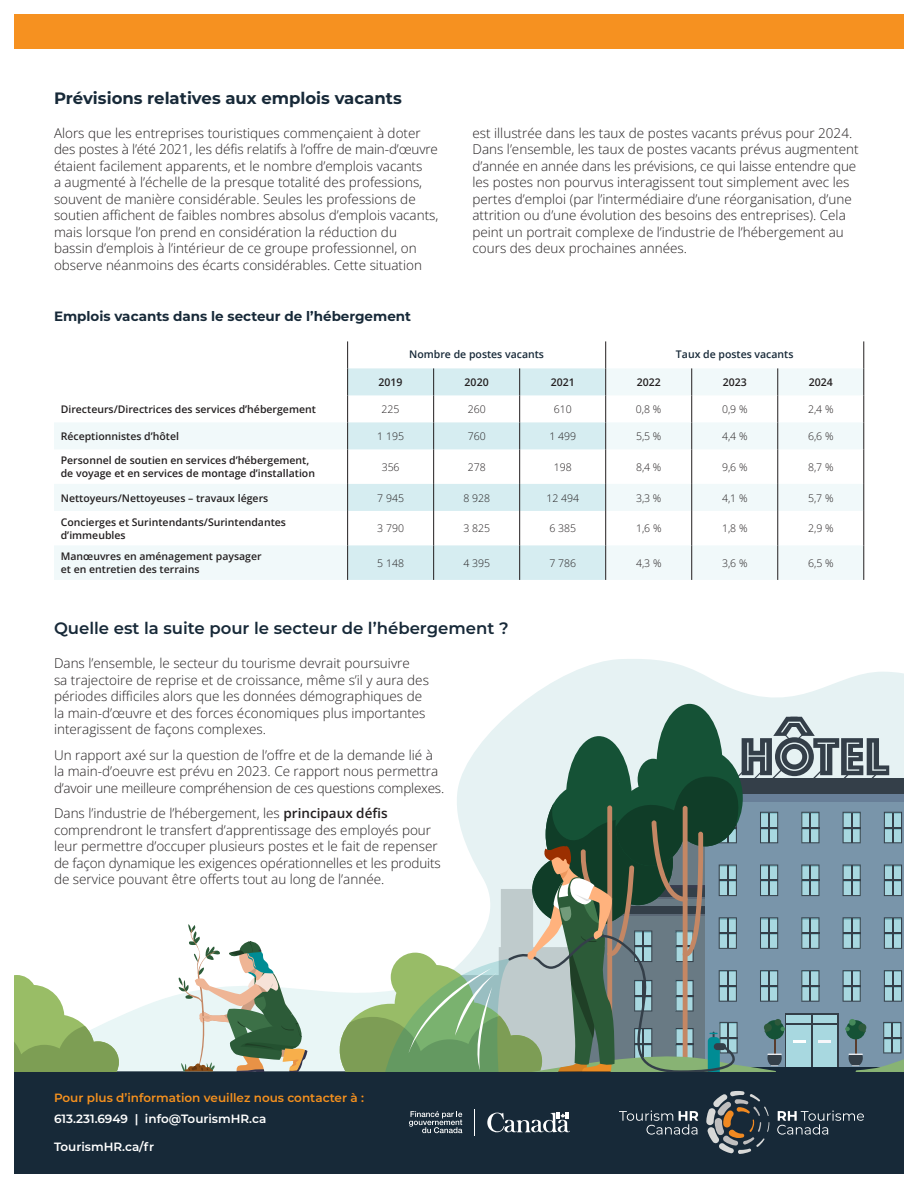
<style>
.page{position:relative;width:918px;height:1188px;background:#fff}
.page>*{position:absolute;margin:0;border:0;box-sizing:border-box;transform-origin:0 0}
.t1{font:600 16.5px "Qnxccj Montserrat";color:#172938}
.t2{font:700 16.5px "Jxytby Montserrat";color:#172938}
.Body{font:300 13.5px/16.5px "Cvrsvm Open Sans";color:#231f20}
.t3{font:700 13.5px "Jxytby Montserrat";color:#172938}
.t4{font:600 12px "Qnxccj Montserrat";color:#fff}
.t5{font:600 12px "Qnxccj Montserrat";color:#f6911e}
.Body-2{font:600 10.5px/12.6px "Hvtqpg Open Sans";color:#231f20}
.Table_Body{font:300 10.5px "Cvrsvm Open Sans";color:#231f20}
.t6{font:600 10.5px "Cdrpcf Open Sans";color:#172938}
.Table_Body-2{font:600 10.5px "Hvtqpg Open Sans";color:#231f20}
.s1{font-family:"Tjxqhd Open Sans"}
.s2{font-family:"Hslyxr Open Sans";font-weight:600}
</style>
<div class="page">
<div style="left:14px;top:14px;width:890px;height:35px;background:#f69120"></div>
<svg style="left:119px;top:990px;width:221px;height:74px;background:#ebf7f7"></svg>
<div style="left:14px;top:1064px;width:890px;height:110px;background:#172938"></div>
<svg style="left:619px;top:1110px;width:79px;height:25px;background:#3f4e5a"></svg>
<svg style="left:777px;top:1110px;width:87px;height:25px;background:#3d4c59"></svg>
<svg style="left:706px;top:1091px;width:63px;height:63px;background:#51575b"></svg>
<svg style="left:474px;top:1109px;width:1px;height:27px"></svg>
<svg style="left:409px;top:1111px;width:53px;height:22px"></svg>
<svg style="left:487px;top:1113px;width:83px;height:19px"></svg>
<svg style="left:54px;top:368px;width:810px;height:212px"></svg>
<svg style="left:691px;top:368px;width:1px;height:81px"></svg>
<svg style="left:777px;top:368px;width:1px;height:81px"></svg>
<svg style="left:864px;top:341px;width:1px;height:108px"></svg>
<hr style="left:691px;top:449px;width:1px;height:35px;background:#231f20">
<hr style="left:777px;top:449px;width:1px;height:35px;background:#231f20">
<hr style="left:864px;top:449px;width:1px;height:35px;background:#231f20">
<svg style="left:691px;top:484px;width:1px;height:27px"></svg>
<svg style="left:777px;top:484px;width:1px;height:27px"></svg>
<svg style="left:864px;top:484px;width:1px;height:27px"></svg>
<hr style="left:691px;top:511px;width:1px;height:34px;background:#231f20">
<hr style="left:777px;top:511px;width:1px;height:34px;background:#231f20">
<hr style="left:864px;top:511px;width:1px;height:34px;background:#231f20">
<hr style="left:691px;top:545px;width:1px;height:35px;background:#231f20">
<hr style="left:777px;top:545px;width:1px;height:35px;background:#231f20">
<hr style="left:864px;top:545px;width:1px;height:35px;background:#231f20">
<svg style="left:347px;top:341px;width:1px;height:108px"></svg>
<hr style="left:347px;top:449px;width:1px;height:35px;background:#231f20">
<svg style="left:347px;top:484px;width:1px;height:27px"></svg>
<hr style="left:347px;top:511px;width:1px;height:34px;background:#231f20">
<hr style="left:347px;top:545px;width:1px;height:35px;background:#231f20">
<svg style="left:433px;top:368px;width:1px;height:81px"></svg>
<svg style="left:519px;top:368px;width:1px;height:81px"></svg>
<svg style="left:605px;top:341px;width:1px;height:108px"></svg>
<hr style="left:433px;top:449px;width:1px;height:35px;background:#231f20">
<hr style="left:519px;top:449px;width:1px;height:35px;background:#231f20">
<hr style="left:605px;top:449px;width:1px;height:35px;background:#231f20">
<svg style="left:433px;top:484px;width:1px;height:27px"></svg>
<svg style="left:519px;top:484px;width:1px;height:27px"></svg>
<svg style="left:605px;top:484px;width:1px;height:27px"></svg>
<hr style="left:433px;top:511px;width:1px;height:34px;background:#231f20">
<hr style="left:519px;top:511px;width:1px;height:34px;background:#231f20">
<hr style="left:605px;top:511px;width:1px;height:34px;background:#231f20">
<hr style="left:433px;top:545px;width:1px;height:35px;background:#231f20">
<hr style="left:519px;top:545px;width:1px;height:35px;background:#231f20">
<hr style="left:605px;top:545px;width:1px;height:35px;background:#231f20">
<svg style="left:521px;top:659px;width:383px;height:45px;fill:#e6f2f3"></svg>
<svg style="left:178px;top:924px;width:129px;height:148px"></svg>
<svg style="left:14px;top:975px;width:105px;height:97px"></svg>
<svg style="left:340px;top:704px;width:564px;height:367px"></svg>
<h2 class="t2" style="left:54px;top:86px;width:349px">Prévisions relatives aux emplois vacants</h2>
<p class="Body" style="left:54px;top:124px;width:386px">Alors que les entreprises touristiques commençaient à doter <span class="s1">des postes à l’été 2021, les défis relatifs à l’offre de main-d’œuvre </span>étaient facilement apparents, et le nombre d’emplois vacants<br>a augmenté à l’échelle de la presque totalité des professions, souvent de manière considérable. Seules les professions de <span class="s1">soutien affichent de faibles nombres absolus d’emplois vacants, </span>mais lorsque l’on prend en considération la réduction du bassin d’emplois à l’intérieur de ce groupe professionnel, on observe néanmoins des écarts considérables. Cette situation</p>
<p class="Body" style="left:472px;top:124px;width:388px">est illustrée dans les taux de postes vacants prévus pour 2024.<br>Dans l’ensemble, les taux de postes vacants prévus augmentent d’année en année dans les prévisions, ce qui laisse entendre que les postes non pourvus interagissent tout simplement avec les pertes d’emploi (par l’intermédiaire d’une réorganisation, d’une attrition ou d’une évolution des besoins des entreprises). Cela peint un portrait complexe de l’industrie de l’hébergement au cours des deux prochaines années.</p>
<h3 class="t3" style="left:54px;top:306px;width:359px">Emplois vacants dans le secteur de l’hébergement</h3>
<p class="t6" style="left:409px;top:347px;width:136px">Nombre de postes vacants</p>
<p class="t6" style="left:676px;top:347px;width:119px">Taux de postes vacants</p>
<p class="Table_Body-2" style="left:379px;top:375px;width:26px">2019</p>
<p class="Table_Body-2" style="left:465px;top:375px;width:26px">2020</p>
<p class="Table_Body-2" style="left:551px;top:375px;width:26px">2021</p>
<p class="Table_Body-2" style="left:637px;top:375px;width:26px">2022</p>
<p class="Table_Body-2" style="left:723px;top:375px;width:26px">2023</p>
<p class="Table_Body-2" style="left:809px;top:375px;width:26px">2024</p>
<p class="Body-2" style="left:61px;top:403px;width:257px">Directeurs/Directrices des services d’hébergement</p>
<p class="Table_Body" style="left:382px;top:402px;width:19px">225</p>
<p class="Table_Body" style="left:468px;top:402px;width:19px">260</p>
<p class="Table_Body" style="left:554px;top:402px;width:19px">610</p>
<p class="Table_Body" style="left:636px;top:402px;width:27px">0,8 %</p>
<p class="Table_Body" style="left:722px;top:402px;width:27px">0,9 %</p>
<p class="Table_Body" style="left:808px;top:402px;width:27px">2,4 %</p>
<p class="Body-2" style="left:61px;top:430px;width:120px">Réceptionnistes d’hôtel</p>
<p class="Table_Body" style="left:377px;top:429px;width:28px">1 195</p>
<p class="Table_Body" style="left:468px;top:429px;width:19px">760</p>
<p class="Table_Body" style="left:549px;top:429px;width:28px">1 499</p>
<p class="Table_Body" style="left:636px;top:429px;width:27px">5,5 %</p>
<p class="Table_Body" style="left:722px;top:429px;width:27px">4,4 %</p>
<p class="Table_Body" style="left:808px;top:429px;width:27px">6,6 %</p>
<p class="Body-2" style="left:61px;top:454px;width:256px">Personnel de soutien en services d’hébergement, de voyage et en services de montage d’installation</p>
<p class="Table_Body" style="left:382px;top:460px;width:19px">356</p>
<p class="Table_Body" style="left:468px;top:460px;width:19px">278</p>
<p class="Table_Body" style="left:554px;top:460px;width:19px">198</p>
<p class="Table_Body" style="left:636px;top:460px;width:27px">8,4 %</p>
<p class="Table_Body" style="left:722px;top:460px;width:27px">9,6 %</p>
<p class="Table_Body" style="left:808px;top:460px;width:27px">8,7 %</p>
<p class="Body-2" style="left:61px;top:491px;width:209px">Nettoyeurs/Nettoyeuses – travaux légers</p>
<p class="Table_Body" style="left:377px;top:491px;width:28px">7 945</p>
<p class="Table_Body" style="left:463px;top:491px;width:28px">8 928</p>
<p class="Table_Body" style="left:546px;top:491px;width:34px">12 494</p>
<p class="Table_Body" style="left:636px;top:491px;width:27px">3,3 %</p>
<p class="Table_Body" style="left:722px;top:491px;width:27px">4,1 %</p>
<p class="Table_Body" style="left:808px;top:491px;width:27px">5,7 %</p>
<p class="Body-2" style="left:61px;top:516px;width:227px">Concierges et Surintendants/Surintendantes d’immeubles</p>
<p class="Table_Body" style="left:377px;top:521px;width:28px">3 790</p>
<p class="Table_Body" style="left:463px;top:521px;width:28px">3 825</p>
<p class="Table_Body" style="left:549px;top:521px;width:28px">6 385</p>
<p class="Table_Body" style="left:636px;top:521px;width:27px">1,6 %</p>
<p class="Table_Body" style="left:722px;top:521px;width:27px">1,8 %</p>
<p class="Table_Body" style="left:808px;top:521px;width:27px">2,9 %</p>
<p class="Body-2" style="left:61px;top:550px;width:202px">Manœuvres en aménagement paysager et en entretien des terrains</p>
<p class="Table_Body" style="left:377px;top:556px;width:28px">5 148</p>
<p class="Table_Body" style="left:463px;top:556px;width:28px">4 395</p>
<p class="Table_Body" style="left:549px;top:556px;width:28px">7 786</p>
<p class="Table_Body" style="left:636px;top:556px;width:27px">4,3 %</p>
<p class="Table_Body" style="left:722px;top:556px;width:27px">3,6 %</p>
<p class="Table_Body" style="left:808px;top:556px;width:27px">6,5 %</p>
<h2 class="t1" style="left:54px;top:616px;width:456px">Quelle est la suite pour le secteur de l’hébergement ?</h2>
<p class="Body" style="left:54px;top:655px;width:377px">Dans l’ensemble, le secteur du tourisme devrait poursuivre<br>sa trajectoire de reprise et de croissance, même s’il y aura des <span class="s1">périodes difficiles alors que les données démographiques de </span>la main-d’œuvre et des forces économiques plus importantes interagissent de façons complexes.</p>
<p class="Body" style="left:54px;top:746px;width:392px"><span class="s1">Un rapport axé sur la question de l’offre et de la demande lié à </span>la main-d’oeuvre est prévu en 2023. Ce rapport nous permettra d’avoir une meilleure compréhension de ces questions complexes.</p>
<p class="Body" style="left:54px;top:805px;width:388px">Dans l’industrie de l’hébergement, les <span class="s2">principaux défis </span>comprendront le transfert d’apprentissage des employés pour leur permettre d’occuper plusieurs postes et le fait de repenser de façon dynamique les exigences opérationnelles et les produits <span class="s1">de service pouvant être offerts tout au long de l’année.</span></p>
<h2 class="t5" style="left:54px;top:1089px;width:311px">Pour plus d’information veuillez nous contacter à :</h2>
<p class="t4" style="left:54px;top:1110px;width:214px">613.231.6949 | info@TourismHR.ca</p>
<p class="t4" style="left:54px;top:1138px;width:102px">TourismHR.ca/fr</p>
</div>
